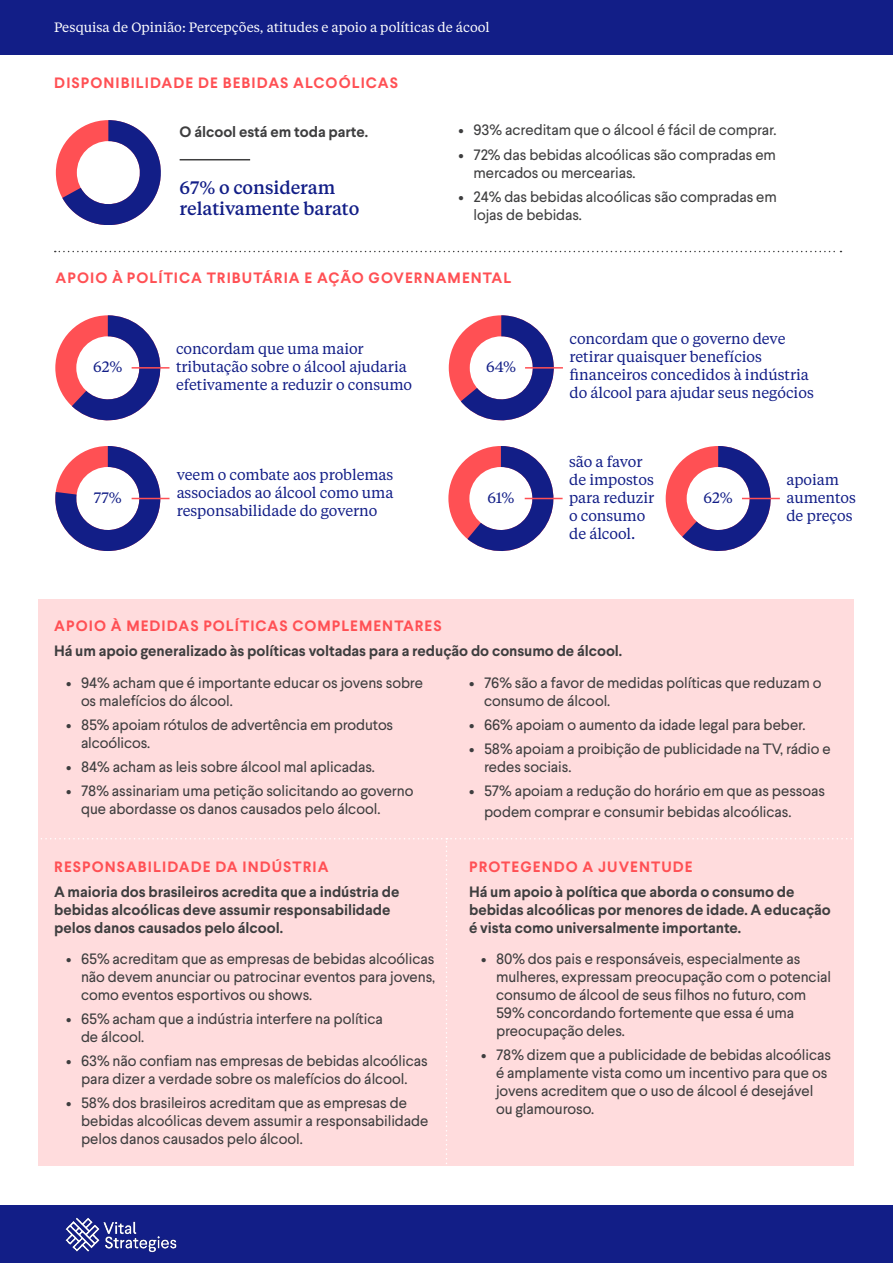
<style>
.page{position:relative;width:893px;height:1263px;background:#fff}
.page>*{position:absolute;margin:0;border:0;box-sizing:border-box;transform-origin:0 0}
.t1{font:500 18px/21.6px "Tiempos Text";letter-spacing:-.005em;color:#121e87}
.t2{font:15px/18px "Larsseit";letter-spacing:-.005em;color:#3e3e3f}
.t3{font:15px/18px "Tiempos Text";letter-spacing:-.005em;color:#121e87}
.t4{font:700 15px/18px "Larsseit";letter-spacing:-.005em;color:#3e3e3f}
.t5{font:700 15px "Larsseit";letter-spacing:.07em;color:#ff5054}
.t6{font:13.5px "Tiempos Text";color:#fff}
</style>
<div class="page">
<div style="left:39px;top:599px;width:815px;height:566px;background:#ffdcdd"></div>
<div style="left:0;top:0;width:893px;height:54px;background:#121e87"></div>
<div style="left:0;top:1206px;width:893px;height:57px;background:#121e87"></div>
<img style="left:65px;top:1217px;width:112px;height:36px">
<svg style="left:55px;top:329px;width:17px;height:77px"></svg>
<svg style="left:72px;top:315px;width:88px;height:105px"></svg>
<svg style="left:449px;top:334px;width:12px;height:68px"></svg>
<svg style="left:461px;top:315px;width:93px;height:105px"></svg>
<svg style="left:55px;top:446px;width:105px;height:105px"></svg>
<svg style="left:666px;top:460px;width:16px;height:77px"></svg>
<svg style="left:682px;top:446px;width:89px;height:105px"></svg>
<svg style="left:448px;top:458px;width:19px;height:81px;fill:#ff5054"></svg>
<svg style="left:467px;top:446px;width:86px;height:105px"></svg>
<svg style="left:56px;top:148px;width:6px;height:49px"></svg>
<svg style="left:62px;top:120px;width:98px;height:105px"></svg>
<hr style="left:180px;top:159px;width:70px;height:1px;background:#3e3e3f">
<hr style="left:132px;top:367px;width:38px;height:2px;background:#ff5054">
<hr style="left:525px;top:367px;width:38px;height:2px;background:#ff5054">
<hr style="left:132px;top:498px;width:38px;height:1px;background:#ff5054">
<hr style="left:742px;top:498px;width:38px;height:1px;background:#ff5054">
<hr style="left:525px;top:498px;width:38px;height:1px;background:#ff5054">
<svg style="left:55px;top:251px;width:786px;height:1px"></svg>
<svg style="left:38px;top:838px;width:816px;height:328px"></svg>
<p class="t6" style="left:54px;top:18px;width:437px">Pesquisa de Opinião: Percepções, atitudes e apoio a políticas de ácool</p>
<p class="t5" style="left:54px;top:73px;width:345px">DISPONIBILIDADE DE BEBIDAS ALCOÓLICAS</p>
<p class="t4" style="left:180px;top:123px;width:190px">O álcool está em toda parte.</p>
<p class="t2" style="left:458px;top:121px;width:319px">• 93% acreditam que o álcool é fácil de comprar.</p>
<p class="t2" style="left:473px;top:145px;width:304px;text-indent:-15px">• 72% das bebidas alcoólicas são compradas em mercados ou mercearias.</p>
<p class="t2" style="left:473px;top:187px;width:305px;text-indent:-15px">• 24% das bebidas alcoólicas são compradas em lojas de bebidas.</p>
<p class="t1" style="left:180px;top:176px;width:181px">67% o consideram relativamente barato</p>
<p class="t5" style="left:56px;top:268px;width:457px">APOIO À POLÍTICA TRIBUTÁRIA E AÇÃO GOVERNAMENTAL</p>
<p class="t3" style="left:176px;top:339px;width:238px">concordam que uma maior tributação sobre o álcool ajudaria efetivamente a reduzir o consumo</p>
<p class="t3" style="left:569px;top:329px;width:246px">concordam que o governo deve retirar quaisquer benefícios financeiros concedidos à indústria do álcool para ajudar seus negócios</p>
<p class="t3" style="left:93px;top:357px;width:31px">62%</p>
<p class="t3" style="left:486px;top:357px;width:31px">64%</p>
<p class="t3" style="left:569px;top:452px;width:87px">são a favor de impostos para reduzir o consumo de álcool.</p>
<p class="t3" style="left:177px;top:465px;width:218px;text-align:justify">veem o combate aos problemas associados ao álcool como uma responsabilidade do governo</p>
<p class="t3" style="left:786px;top:470px;width:71px">apoiam aumentos de preços</p>
<p class="t3" style="left:94px;top:488px;width:30px">77%</p>
<p class="t3" style="left:487px;top:488px;width:28px">61%</p>
<p class="t3" style="left:704px;top:488px;width:31px">62%</p>
<p class="t5" style="left:54px;top:616px;width:389px">APOIO À MEDIDAS POLÍTICAS COMPLEMENTARES</p>
<p class="t4" style="left:54px;top:642px;width:570px">Há um apoio generalizado às políticas voltadas para a redução do consumo de álcool.</p>
<p class="t2" style="left:81px;top:673px;width:344px;text-indent:-15px">• 94% acham que é importante educar os jovens sobre os malefícios do álcool.</p>
<p class="t2" style="left:81px;top:715px;width:314px;text-indent:-15px">• 85% apoiam rótulos de advertência em produtos alcoólicos.</p>
<p class="t2" style="left:66px;top:757px;width:310px">• 84% acham as leis sobre álcool mal aplicadas.</p>
<p class="t2" style="left:81px;top:781px;width:334px;text-indent:-15px">• 78% assinariam uma petição solicitando ao governo que abordasse os danos causados pelo álcool.</p>
<p class="t5" style="left:54px;top:857px;width:276px">RESPONSABILIDADE DA INDÚSTRIA</p>
<p class="t4" style="left:54px;top:882px;width:347px">A maioria dos brasileiros acredita que a indústria de bebidas alcoólicas deve assumir responsabilidade pelos danos causados pelo álcool.</p>
<p class="t2" style="left:81px;top:950px;width:356px;text-align:justify;text-indent:-15px">• 65% acreditam que as empresas de bebidas alcoólicas não devem anunciar ou patrocinar eventos para jovens, como eventos esportivos ou shows.</p>
<p class="t2" style="left:81px;top:1010px;width:303px;text-indent:-15px">• 65% acham que a indústria interfere na política de álcool.</p>
<p class="t2" style="left:66px;top:1052px;width:363px;text-align:center">• 63% não confiam nas empresas de bebidas alcoólicas para dizer a verdade sobre os malefícios do álcool.</p>
<p class="t2" style="left:81px;top:1094px;width:349px;text-indent:-15px">• 58% dos brasileiros acreditam que as empresas de bebidas alcoólicas devem assumir a responsabilidade pelos danos causados pelo álcool.</p>
<p class="t2" style="left:484px;top:673px;width:339px;text-indent:-15px">• 76% são a favor de medidas políticas que reduzam o consumo de álcool.</p>
<p class="t2" style="left:469px;top:715px;width:338px">• 66% apoiam o aumento da idade legal para beber.</p>
<p class="t2" style="left:484px;top:739px;width:348px;text-indent:-15px">• 58% apoiam a proibição de publicidade na TV, rádio e redes sociais.</p>
<p class="t2" style="left:484px;top:780px;width:343px;line-height:21px;text-indent:-15px">• 57% apoiam a redução do horário em que as pessoas podem comprar e consumir bebidas alcoólicas.</p>
<p class="t5" style="left:469px;top:857px;width:225px">PROTEGENDO A JUVENTUDE</p>
<p class="t4" style="left:469px;top:882px;width:363px">Há um apoio à política que aborda o consumo de bebidas alcoólicas por menores de idade. A educação é vista como universalmente importante.</p>
<p class="t2" style="left:496px;top:950px;width:337px;text-indent:-15px">• 80% dos pais e responsáveis, especialmente as mulheres, expressam preocupação com o potencial consumo de álcool de seus filhos no futuro, com 59% concordando fortemente que essa é uma preocupação deles.</p>
<p class="t2" style="left:496px;top:1046px;width:337px;text-indent:-15px">• 78% dizem que a publicidade de bebidas alcoólicas é amplamente vista como um incentivo para que os jovens acreditem que o uso de álcool é desejável ou glamouroso.</p>
</div>
